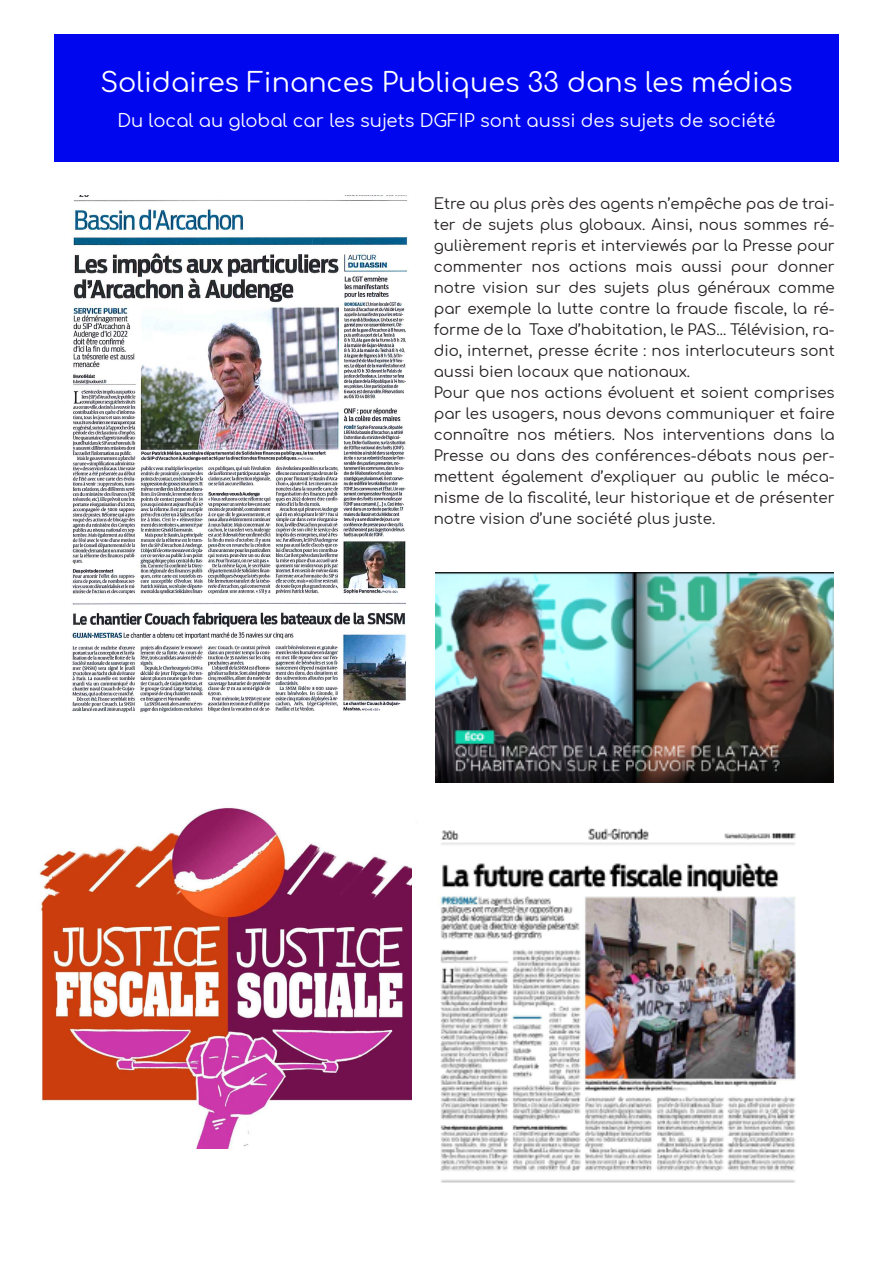
<style>
.page{position:relative;width:893px;height:1263px;background:#fff}
.page>*{position:absolute;margin:0;border:0;box-sizing:border-box;transform-origin:0 0}
.t1{font:27px "Comfortaa";color:#fff}
.t2{font:18px "Comfortaa";color:#fff}
.t3{font:15px/21px "Comfortaa";color:#231f20;text-align:justify}
</style>
<div class="page">
<div style="left:54px;top:34px;width:785px;height:128px;background:#0007ef"></div>
<img style="left:71px;top:196px;width:338px;height:516px">
<img style="left:435px;top:573px;width:398px;height:210px">
<img style="left:411px;top:828px;width:385px;height:355px">
<img style="left:39px;top:807px;width:372px;height:341px">
<p class="t1" style="left:100px;top:58px;width:694px">Solidaires Finances Publiques 33 dans les médias</p>
<p class="t2" style="left:117px;top:104px;width:660px">Du local au global car les sujets DGFIP sont aussi des sujets de société</p>
<p class="t3" style="left:434px;top:191px;width:402px">Etre au plus près des agents n’empêche pas de trai&shy;ter de sujets plus globaux. Ainsi, nous sommes ré&shy;gulièrement repris et interviewés par la Presse pour commenter nos actions mais aussi pour donner notre vision sur des sujets plus généraux comme par exemple la lutte contre la fraude fiscale, la ré&shy;forme de la Taxe d’habitation, le PAS... Télévision, ra&shy;dio, internet, presse écrite : nos interlocuteurs sont aussi bien locaux que nationaux.</p>
<p class="t3" style="left:434px;top:380px;width:402px">Pour que nos actions évoluent et soient comprises par les usagers, nous devons communiquer et faire connaître nos métiers. Nos interventions dans la Presse ou dans des conférences-débats nous per&shy;mettent également d’expliquer au public le méca&shy;nisme de la fiscalité, leur historique et de présenter notre vision d’une société plus juste.</p>
</div>
